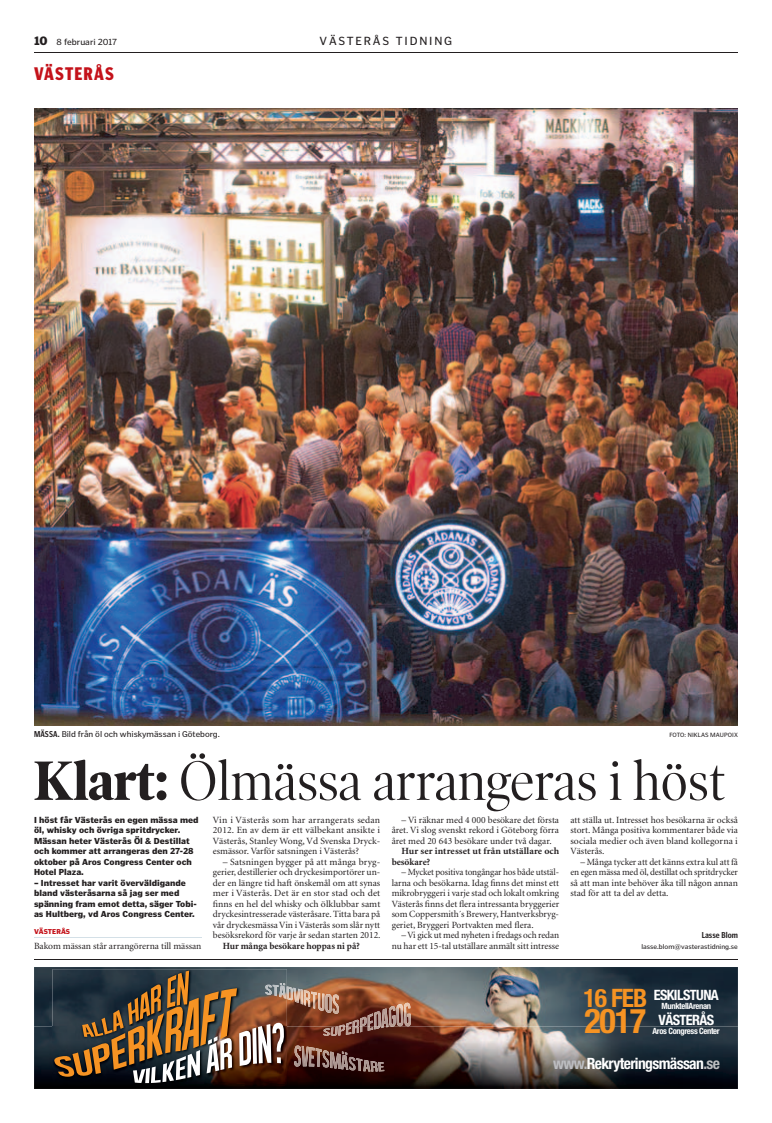
<style>
.page{position:relative;width:772px;height:1123px;background:#fff}
.page>*{position:absolute;margin:0;border:0;box-sizing:border-box;transform-origin:0 0}
.t1{font:56px "Poynter OS Display Narrow";color:#231f20}
.t2{font:700 condensed 34.1px "Helvetica Neue";color:#f69323}
.t3{font:700 condensed 25.4px "Helvetica Neue";color:#f69323}
.t4{font:900 condensed 18px "Poynter Gothic Text";letter-spacing:.06em;color:#c4121a}
.t5{font:700 condensed 15.6px "Helvetica Neue";letter-spacing:-.04em;color:#fff}
.t6{font:700 condensed 14.3px "Helvetica Neue";letter-spacing:-.04em;color:#fff}
.t7{font:12px "Poynter Gothic Text";letter-spacing:.15em;color:#231f20}
.t8{font:9.5px/10.5px "Minion";color:#231f20;text-align:justify}
.t9{font:700 9.5px/10.5px "Minion";color:#231f20}
.t10{font:9px "Poynter Gothic Text";color:#231f20}
.t11{font:900 8.6px/10.5px "Poynter Gothic Text";color:#231f20}
.t12{font:8.6px "Poynter Gothic Text";color:#231f20}
.t13{font:700 condensed 8.6px "Helvetica Neue";letter-spacing:-.04em;color:#fff}
.t14{font:700 condensed 8.6px "Poynter Gothic Text";color:#231f20}
.t15{font:7px "Poynter Gothic Text";color:#231f20}
.t16{font:900 7px "Poynter Gothic Text";letter-spacing:.005em;color:#c4121a}
.t17{font:6.2px "Poynter Gothic Text";letter-spacing:.015em;color:#231f20}
.s1{font-weight:900;font-size:12px}
.s2{font-weight:700;font-stretch:condensed}
.s3{font-weight:700}
.s4{color:#bcbdc0}
</style>
<div class="page">
<hr style="left:34px;top:52px;width:703px;height:1px;background:#231f20">
<hr style="left:34px;top:959px;width:703px;height:1px;background:#231f20">
<hr style="left:34px;top:936px;width:167px;height:1px;background:#d4e0e7">
<img style="left:34px;top:108px;width:703px;height:617px">
<img style="left:34px;top:967px;width:703px;height:59px">
<img style="left:34px;top:1026px;width:703px;height:63px">
<img style="left:52px;top:969px;width:235px;height:116px">
<img style="left:374px;top:1011px;width:6px;height:2px">
<img style="left:381px;top:1008px;width:7px;height:5px">
<img style="left:388px;top:1006px;width:7px;height:20px">
<svg style="left:323px;top:1013px;width:70px;height:22px;background:#85564a"></svg>
<img style="left:396px;top:1004px;width:7px;height:22px">
<img style="left:403px;top:1002px;width:7px;height:24px">
<img style="left:294px;top:1045px;width:14px;height:21px">
<img style="left:308px;top:1047px;width:13px;height:19px">
<img style="left:322px;top:1050px;width:7px;height:17px">
<img style="left:330px;top:1051px;width:18px;height:19px">
<img style="left:348px;top:1056px;width:7px;height:14px">
<svg style="left:356px;top:1058px;width:28px;height:13px"></svg>
<img style="left:287px;top:986px;width:6px;height:14px">
<svg style="left:53px;top:970px;width:234px;height:113px;background:#65513d"></svg>
<img style="left:293px;top:987px;width:7px;height:16px">
<svg style="left:300px;top:989px;width:2px;height:15px"></svg>
<img style="left:303px;top:990px;width:14px;height:18px">
<img style="left:318px;top:992px;width:6px;height:18px">
<img style="left:325px;top:994px;width:14px;height:19px">
<p class="t10" style="left:34px;top:39px;width:85px"><span class="s1">10</span> 8 februari 2017</p>
<p class="t7" style="left:319px;top:37px;width:134px">VÄSTERÅS TIDNING</p>
<h3 class="t4" style="left:34px;top:67px;width:81px">VÄSTERÅS</h3>
<p class="t12" style="left:34px;top:730px;width:187px"><span class="s2">MÄSSA.</span> Bild från öl och whiskymässan i Göteborg.</p>
<p class="t17" style="left:669px;top:732px;width:70px">FOTO: NIKLAS MAUPOIX</p>
<h1 class="t1" style="left:34px;top:758px;width:693px"><span class="s3">Klart:</span> Ölmässa arrangeras i höst</h1>
<p class="t11" style="left:34px;top:815px;width:166px">I höst får Västerås en egen mässa med öl, whisky och övriga spritdrycker.<br>Mässan heter Västerås Öl &amp; Destillat och kommer att arrangeras den 27-28 oktober på Aros Congress Center och<br>Hotel Plaza.</p>
<p class="t11" style="left:34px;top:878px;width:164px">– Intresset har varit överväldigande bland västeråsarna så jag ser med spänning fram emot detta, säger Tobi&shy;as Hultberg, vd Aros Congress Center.</p>
<p class="t16" style="left:34px;top:929px;width:38px">VÄSTERÅS</p>
<p class="t8" style="left:34px;top:941px;width:169px">Bakom mässan står arrangörerna till mässan</p>
<p class="t8" style="left:391px;top:815px;width:169px;text-indent:10px">– Vi räknar med 4 000 besökare det första året. Vi slog svenskt rekord i Göteborg förra året med 20 643 besökare under två dagar.</p>
<p class="t9" style="left:391px;top:847px;width:169px;text-indent:10px">Hur ser intresset ut från utställare och besökare?</p>
<p class="t8" style="left:391px;top:868px;width:169px;text-indent:10px">– Mycket positiva tongångar hos både utstäl&shy;larna och besökarna. Idag finns det minst ett mikrobryggeri i varje stad och lokalt omkring Västerås finns det flera intressanta bryggerier som Coppersmith´s Brewery, Hantverksbryg&shy;geriet, Bryggeri Portvakten med flera.</p>
<p class="t8" style="left:391px;top:931px;width:169px;text-align:right">– Vi gick ut med nyheten i fredags och redan nu har ett 15-tal utställare anmält sitt intresse</p>
<p class="t8" style="left:213px;top:815px;width:169px">Vin i Västerås som har arrangerats sedan 2012. En av dem är ett välbekant ansikte i Västerås, Stanley Wong, Vd Svenska Dryck&shy;esmässor. Varför satsningen i Västerås?</p>
<p class="t8" style="left:213px;top:857px;width:169px;text-indent:10px">– Satsningen bygger på att många bryg&shy;gerier, destillerier och dryckesimportörer un&shy;der en längre tid haft önskemål om att synas mer i Västerås. Det är en stor stad och det finns en hel del whisky och ölklubbar samt dryckesintresserade västeråsare. Titta bara på vår dryckesmässa Vin i Västerås som slår nytt besöksrekord för varje år sedan starten 2012.</p>
<p class="t9" style="left:223px;top:941px;width:138px">Hur många besökare hoppas ni på?</p>
<p class="t8" style="left:570px;top:815px;width:169px">att ställa ut. Intresset hos besökarna är också stort. Många positiva kommentarer både via sociala medier och även bland kollegorna i Västerås.</p>
<p class="t8" style="left:570px;top:857px;width:169px;text-indent:10px">– Många tycker att det känns extra kul att få en egen mässa med öl, destillat och spritdrycker så att man inte behöver åka till någon annan stad för att ta del av detta.</p>
<p class="t14" style="left:701px;top:932px;width:38px">Lasse Blom</p>
<p class="t15" style="left:641px;top:944px;width:98px">lasse.blom@vasterastidning.se</p>
<h3 class="t3" style="left:583px;top:983px;width:65px">16 FEB</h3>
<h2 class="t2" style="left:584px;top:1001px;width:63px">2017</h2>
<h3 class="t5" style="left:553px;top:1054px;width:168px"><span class="s4">www.</span>Rekryteringsmässan<span class="s4">.se</span></h3>
<h3 class="t6" style="left:653px;top:986px;width:67px">ESKILSTUNA</h3>
<p class="t13" style="left:661px;top:1000px;width:51px">MunktellArenan</p>
<p class="t13" style="left:652px;top:1025px;width:69px">Aros Congress Center</p>
<h3 class="t6" style="left:658px;top:1012px;width:57px">VÄSTERÅS</h3>
</div>
